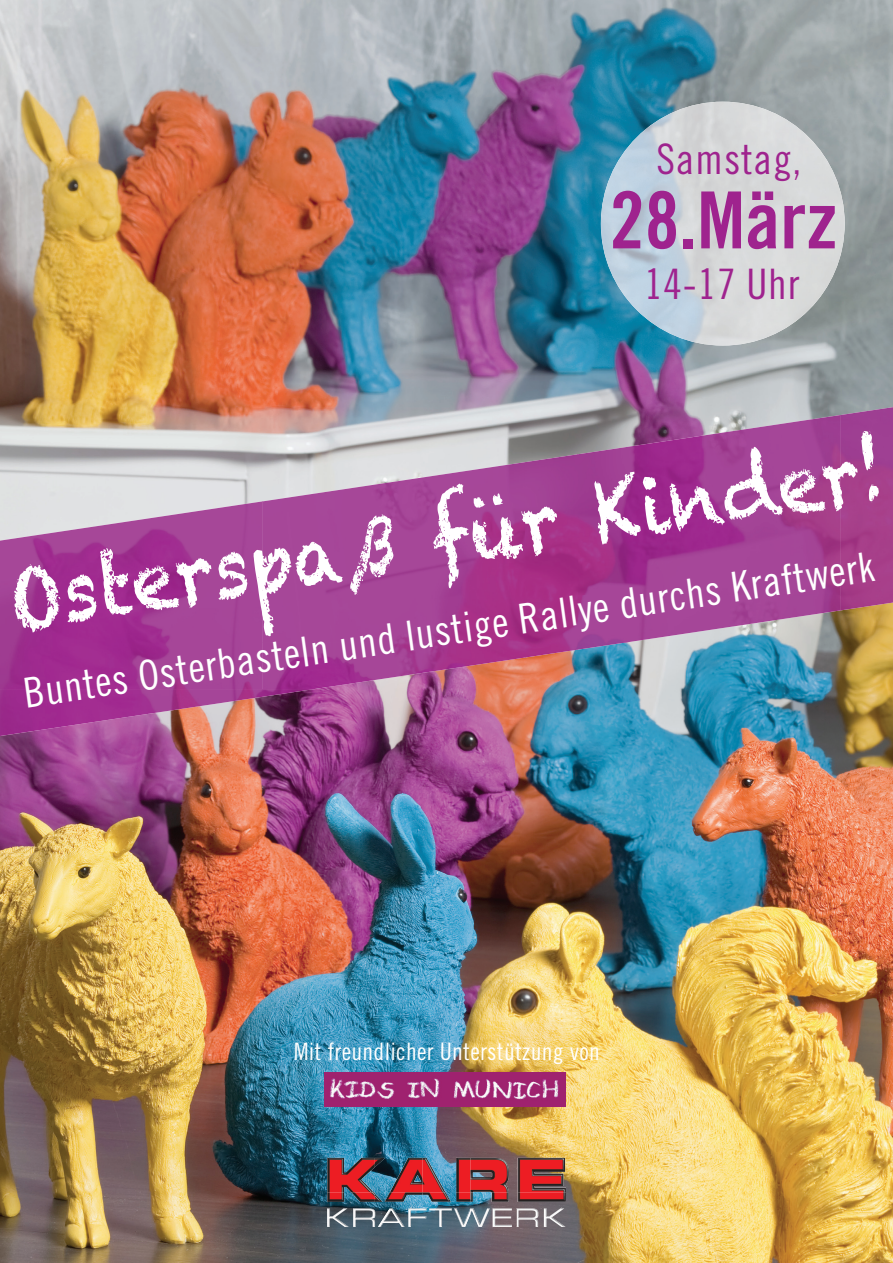
<style>
.page{position:relative;width:893px;height:1263px;background:#fff}
.page>*{position:absolute;margin:0;border:0;box-sizing:border-box;transform-origin:0 0}
.t1{font:81.9px "Chalkduster";color:#fff;scale:.88 1}
.t2{font:78.75px "Trade Gothic Bold Cond Twenty";color:#9f238e}
.t3{font:42px "Trade Gothic Cond Eighteen";letter-spacing:.02em;color:#9f238e}
.t4{font:41.4px "Trade Gothic Cond Eighteen";color:#fff}
.t5{font:24px "Trade Gothic Cond Eighteen";color:#fff}
.s1{font-size:39.9px}
</style>
<div class="page">
<img style="left:0;top:0;width:893px;height:1263px">
<img style="left:327px;top:1158px;width:239px;height:69px">
<img style="left:601px;top:102px;width:244px;height:195px">
<img style="left:625px;top:297px;width:195px;height:48px">
<img style="left:578px;top:415px;width:263px;height:227px">
<img style="left:840px;top:407px;width:53px;height:203px">
<img style="left:262px;top:462px;width:263px;height:227px">
<img style="left:525px;top:454px;width:53px;height:204px">
<img style="left:0;top:501px;width:263px;height:188px">
<img style="left:578px;top:642px;width:51px;height:8px">
<img style="left:0;top:689px;width:314px;height:47px">
<img style="left:325px;top:1073px;width:240px;height:33px">
<p class="t3" style="left:656px;top:134px;width:146px">Samstag<span class="s1">,</span></p>
<h2 class="t2" style="left:610px;top:172px;width:229px">28.März</h2>
<p class="t3" style="left:644px;top:259px;width:157px">14-17 Uhr</p>
<h1 class="t1" style="left:2px;top:557px;width:1007px;rotate:-9deg">Osterspaß für Kinder!</h1>
<p class="t4" style="left:20px;top:665px;width:861px;rotate:-8deg">Buntes Osterbasteln und lustige Rallye durchs Kraftwerk</p>
<p class="t5" style="left:294px;top:1037px;width:308px">Mit freundlicher Unterstützung von</p>
</div>
